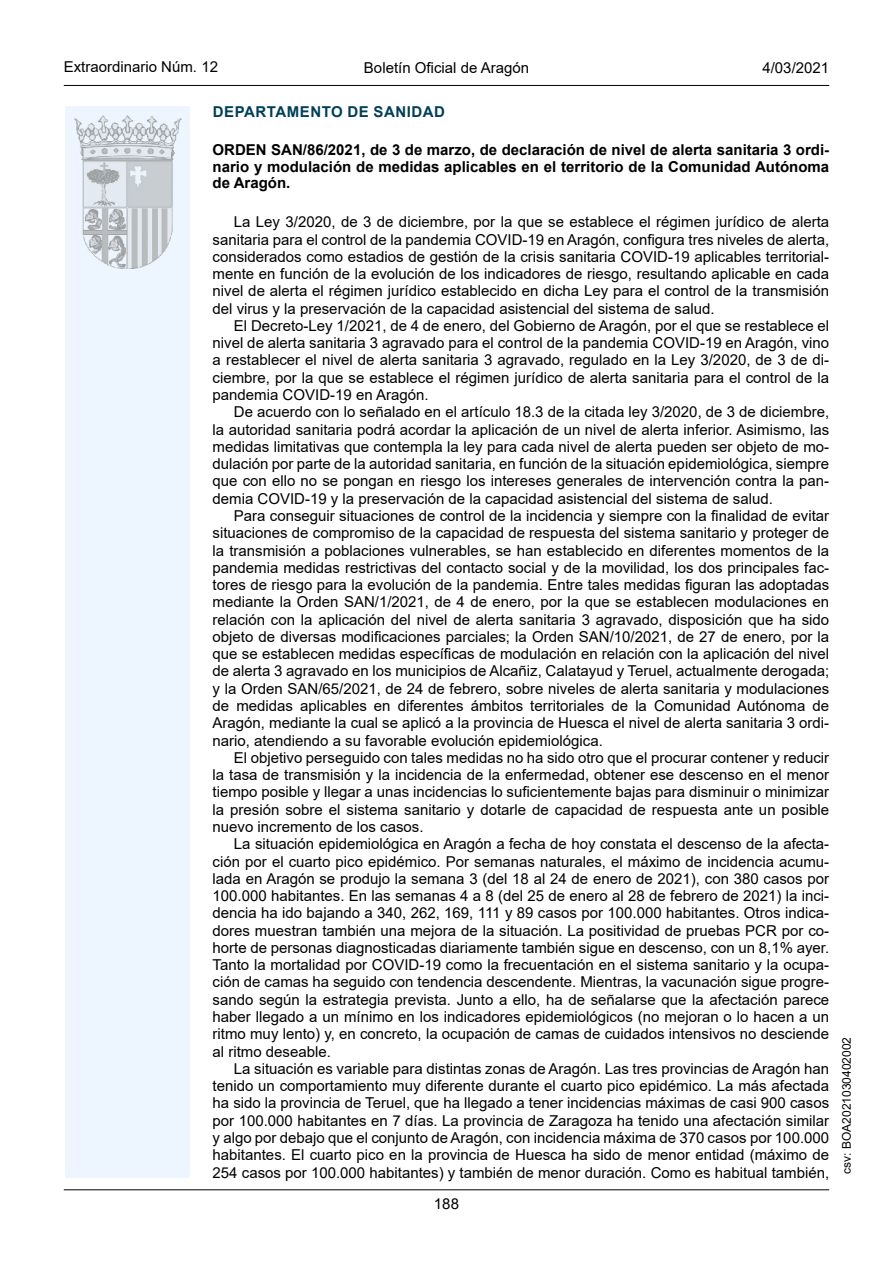
<style>
.page{position:relative;width:893px;height:1263px;background:#fff}
.page>*{position:absolute;margin:0;border:0;box-sizing:border-box;transform-origin:0 0}
.inicio_de_parrafo{font:15px/17.2px "Arial";color:#000;text-align:justify}
.Titulo_text{font:700 15px/16.5px "Arial";color:#000;text-align:justify}
.estilo_head-c{font:15px "Arial";color:#000}
.emisor_text{font:700 15px "Arial";letter-spacing:.035em;color:#003f58}
.estilo_head-i{font:15px "Arial";color:#000}
.estilo_head-d{font:15px "Arial";color:#000}
.estilo_head-i-2{font:12px "Arial";color:#000}
</style>
<div class="page">
<hr style="left:64px;top:1189px;width:765px;height:1px;background:#000">
<hr style="left:64px;top:85px;width:765px;height:1px;background:#000">
<div style="left:65px;top:106px;width:125px;height:1072px;background:#edf6fe"></div>
<img style="left:75px;top:115px;width:106px;height:153px">
<p class="estilo_head-i" style="left:64px;top:57px;width:156px">Extraordinario Núm. 12</p>
<p class="estilo_head-c" style="left:364px;top:57px;width:167px">Boletín Oficial de Aragón</p>
<p class="estilo_head-d" style="left:762px;top:57px;width:68px">4/03/2021</p>
<p class="emisor_text" style="left:213px;top:101px;width:234px">DEPARTAMENTO DE SANIDAD</p>
<p class="Titulo_text" style="left:213px;top:142px;width:618px">ORDEN SAN/86/2021, de 3 de marzo, de declaración de nivel de alerta sanitaria 3 ordi&shy;nario y modulación de medidas aplicables en el territorio de la Comunidad Autónoma de Aragón.</p>
<p class="inicio_de_parrafo" style="left:213px;top:213px;width:618px;text-indent:21px">La Ley 3/2020, de 3 de diciembre, por la que se establece el régimen jurídico de alerta sanitaria para el control de la pandemia COVID-19 en Aragón, configura tres niveles de alerta, considerados como estadios de gestión de la crisis sanitaria COVID-19 aplicables territorial&shy;mente en función de la evolución de los indicadores de riesgo, resultando aplicable en cada nivel de alerta el régimen jurídico establecido en dicha Ley para el control de la transmisión del virus y la preservación de la capacidad asistencial del sistema de salud.</p>
<p class="inicio_de_parrafo" style="left:213px;top:317px;width:618px;text-indent:21px">El Decreto-Ley 1/2021, de 4 de enero, del Gobierno de Aragón, por el que se restablece el nivel de alerta sanitaria 3 agravado para el control de la pandemia COVID-19 en Aragón, vino a restablecer el nivel de alerta sanitaria 3 agravado, regulado en la Ley 3/2020, de 3 de di&shy;ciembre, por la que se establece el régimen jurídico de alerta sanitaria para el control de la pandemia COVID-19 en Aragón.</p>
<p class="inicio_de_parrafo" style="left:213px;top:403px;width:618px;text-indent:21px">De acuerdo con lo señalado en el artículo 18.3 de la citada ley 3/2020, de 3 de diciembre, la autoridad sanitaria podrá acordar la aplicación de un nivel de alerta inferior. Asimismo, las medidas limitativas que contempla la ley para cada nivel de alerta pueden ser objeto de mo&shy;dulación por parte de la autoridad sanitaria, en función de la situación epidemiológica, siempre que con ello no se pongan en riesgo los intereses generales de intervención contra la pan&shy;demia COVID-19 y la preservación de la capacidad asistencial del sistema de salud.</p>
<p class="inicio_de_parrafo" style="left:213px;top:507px;width:618px;text-indent:21px">Para conseguir situaciones de control de la incidencia y siempre con la finalidad de evitar situaciones de compromiso de la capacidad de respuesta del sistema sanitario y proteger de la transmisión a poblaciones vulnerables, se han establecido en diferentes momentos de la pandemia medidas restrictivas del contacto social y de la movilidad, los dos principales fac&shy;tores de riesgo para la evolución de la pandemia. Entre tales medidas figuran las adoptadas mediante la Orden SAN/1/2021, de 4 de enero, por la que se establecen modulaciones en relación con la aplicación del nivel de alerta sanitaria 3 agravado, disposición que ha sido objeto de diversas modificaciones parciales; la Orden SAN/10/2021, de 27 de enero, por la que se establecen medidas específicas de modulación en relación con la aplicación del nivel de alerta 3 agravado en los municipios de Alcañiz, Calatayud y Teruel, actualmente derogada; y la Orden SAN/65/2021, de 24 de febrero, sobre niveles de alerta sanitaria y modulaciones de medidas aplicables en diferentes ámbitos territoriales de la Comunidad Autónoma de Aragón, mediante la cual se aplicó a la provincia de Huesca el nivel de alerta sanitaria 3 ordi&shy;nario, atendiendo a su favorable evolución epidemiológica.</p>
<p class="inicio_de_parrafo" style="left:213px;top:749px;width:618px;text-indent:21px">El objetivo perseguido con tales medidas no ha sido otro que el procurar contener y reducir la tasa de transmisión y la incidencia de la enfermedad, obtener ese descenso en el menor tiempo posible y llegar a unas incidencias lo suficientemente bajas para disminuir o minimizar la presión sobre el sistema sanitario y dotarle de capacidad de respuesta ante un posible nuevo incremento de los casos.</p>
<p class="inicio_de_parrafo" style="left:213px;top:835px;width:618px;text-indent:21px">La situación epidemiológica en Aragón a fecha de hoy constata el descenso de la afecta&shy;ción por el cuarto pico epidémico. Por semanas naturales, el máximo de incidencia acumu&shy;lada en Aragón se produjo la semana 3 (del 18 al 24 de enero de 2021), con 380 casos por 100.000 habitantes. En las semanas 4 a 8 (del 25 de enero al 28 de febrero de 2021) la inci&shy;dencia ha ido bajando a 340, 262, 169, 111 y 89 casos por 100.000 habitantes. Otros indica&shy;dores muestran también una mejora de la situación. La positividad de pruebas PCR por co&shy;horte de personas diagnosticadas diariamente también sigue en descenso, con un 8,1% ayer.<br>Tanto la mortalidad por COVID-19 como la frecuentación en el sistema sanitario y la ocupa&shy;ción de camas ha seguido con tendencia descendente. Mientras, la vacunación sigue progre&shy;sando según la estrategia prevista. Junto a ello, ha de señalarse que la afectación parece haber llegado a un mínimo en los indicadores epidemiológicos (no mejoran o lo hacen a un ritmo muy lento) y, en concreto, la ocupación de camas de cuidados intensivos no desciende al ritmo deseable.</p>
<p class="inicio_de_parrafo" style="left:213px;top:1060px;width:618px;text-indent:21px">La situación es variable para distintas zonas de Aragón. Las tres provincias de Aragón han tenido un comportamiento muy diferente durante el cuarto pico epidémico. La más afectada ha sido la provincia de Teruel, que ha llegado a tener incidencias máximas de casi 900 casos por 100.000 habitantes en 7 días. La provincia de Zaragoza ha tenido una afectación similar y algo por debajo que el conjunto de Aragón, con incidencia máxima de 370 casos por 100.000 habitantes. El cuarto pico en la provincia de Huesca ha sido de menor entidad (máximo de 254 casos por 100.000 habitantes) y también de menor duración. Como es habitual también,</p>
<p class="inicio_de_parrafo" style="left:434px;top:1195px;width:27px">188</p>
<p class="estilo_head-i-2" style="left:838px;top:1174px;width:138px;rotate:-90deg">csv: BOA2021030402002</p>
</div>
